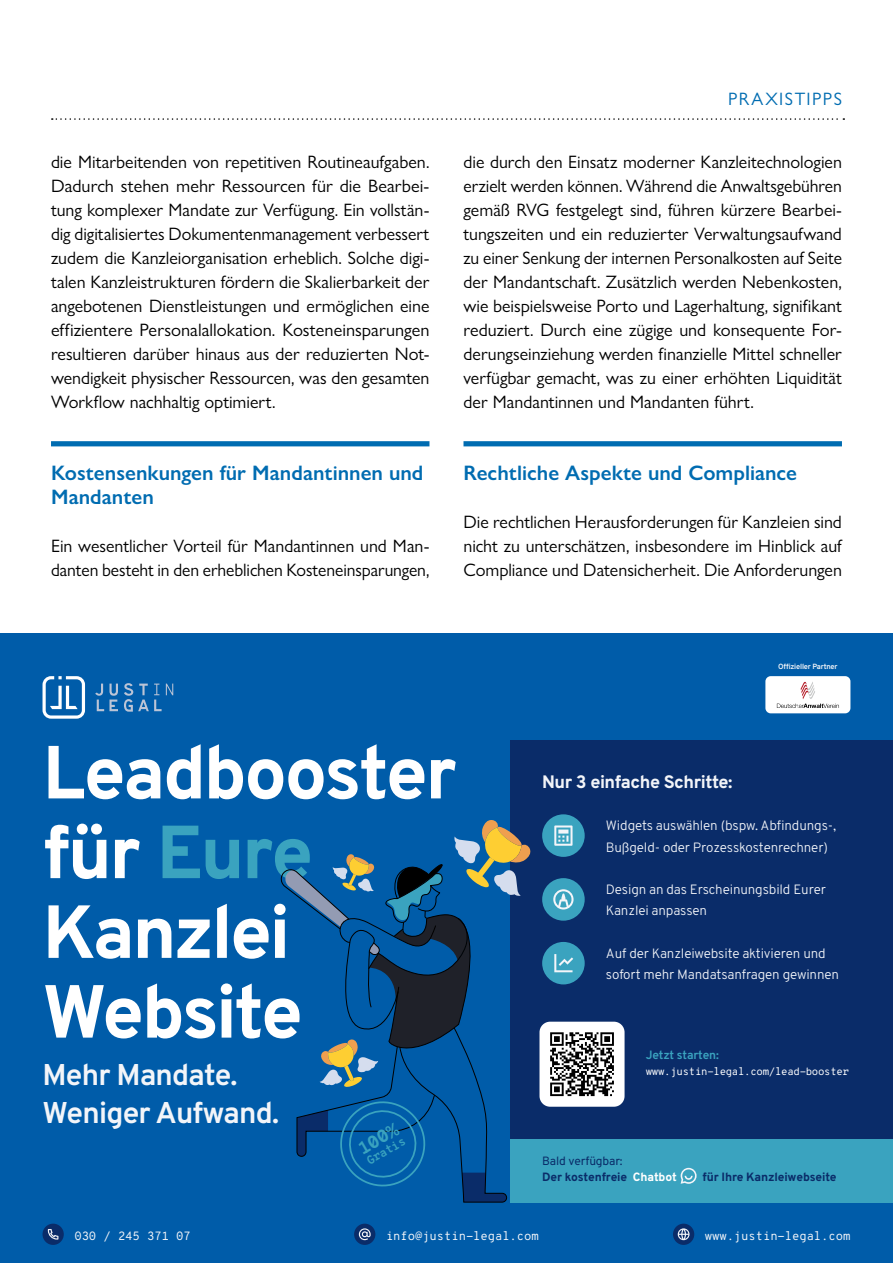
<style>
.page{position:relative;width:893px;height:1263px;background:#fff}
.page>*{position:absolute;margin:0;border:0;box-sizing:border-box;transform-origin:0 0}
.t1{font:800 75px/79.8px "Overpass";letter-spacing:-.035em;color:#fff}
.t2{font:700 30px/37.2px "Overpass";letter-spacing:-.025em;color:#f3f5f9}
.h2_ZwischenU{font:600 21px/24px "Gill Sans Nova";color:#006cb1}
.t3{font:18px/24px "Gill Sans Nova";color:#000;text-align:justify}
.t4{font:800 18px "Overpass";letter-spacing:-.025em;color:#f3f5f9}
.t5{font:18px "Gill Sans Nova";color:#006cb1}
.t6{font:700 18px "Overpass Mono";color:#3aa3bf}
.t7{font:300 13.5px/21.3px "Overpass";letter-spacing:-.01em;color:#f3f5f9}
.t8{font:12px "Overpass Mono";letter-spacing:-.01em;color:#f3f5f9}
.t9{font:12px/15.9px "Overpass";letter-spacing:-.01em;color:#0a2c69}
.t10{font:800 12px "Overpass";letter-spacing:-.01em;color:#0a2c69}
.t11{font:700 12px "Overpass";letter-spacing:-.01em;color:#3aa3bf}
.t12{font:700 12px "Overpass Mono";color:#3aa3bf}
.t13{font:10.5px "Overpass Mono";letter-spacing:-.03em;color:#fff}
.t14{font:700 7.5px "Overpass";letter-spacing:-.025em;color:#f3f5f9}
.s1{color:#3aa3bf}
.s2{font-weight:800}
.s3{font-weight:800;color:#fff}
</style>
<div class="page">
<svg style="left:52px;top:118px;width:792px;height:2px"></svg>
<div style="left:51px;top:441px;width:378px;height:5px;background:#006cb1"></div>
<div style="left:463px;top:441px;width:379px;height:5px;background:#006cb1"></div>
<div style="left:0;top:634px;width:893px;height:629px;background:#005ca9"></div>
<div style="left:510px;top:740px;width:383px;height:398px;background:#0a2c69"></div>
<div style="left:510px;top:1138px;width:383px;height:64px;background:#3aa3bf"></div>
<div style="left:765px;top:676px;width:85px;height:37px;background:#fff;border-radius:5px"></div>
<svg style="left:777px;top:681px;width:62px;height:27px"></svg>
<div style="left:43px;top:1224px;width:21px;height:21px;background:#0a2c69;border-radius:50%"></div>
<svg style="left:48px;top:1229px;width:10px;height:10px"></svg>
<div style="left:354px;top:1224px;width:21px;height:21px;background:#0a2c69;border-radius:50%"></div>
<svg style="left:359px;top:1228px;width:12px;height:12px"></svg>
<div style="left:673px;top:1224px;width:21px;height:21px;background:#0a2c69;border-radius:50%"></div>
<svg style="left:678px;top:1228px;width:11px;height:12px"></svg>
<svg style="left:681px;top:1168px;width:16px;height:16px"></svg>
<div style="left:539px;top:1022px;width:86px;height:85px;background:#fff;border-radius:11px"></div>
<svg style="left:550px;top:1032px;width:64px;height:64px"></svg>
<div style="left:542px;top:942px;width:43px;height:42px;background:#3aa3bf;border-radius:50%"></div>
<svg style="left:554px;top:954px;width:19px;height:18px"></svg>
<div style="left:542px;top:878px;width:43px;height:43px;background:#3aa3bf;border-radius:50%"></div>
<svg style="left:553px;top:889px;width:21px;height:20px"></svg>
<div style="left:542px;top:814px;width:43px;height:43px;background:#3aa3bf;border-radius:50%"></div>
<svg style="left:554px;top:825px;width:18px;height:21px"></svg>
<svg style="left:43px;top:676px;width:42px;height:43px"></svg>
<svg style="left:95px;top:684px;width:23px;height:27px"></svg>
<svg style="left:124px;top:683px;width:49px;height:29px"></svg>
<svg style="left:281px;top:820px;width:250px;height:382px"></svg>
<p class="t3" style="left:51px;top:150px;width:380px">die Mitarbeitenden von repetitiven Routineaufgaben.<br>Dadurch stehen mehr Ressourcen für die Bearbei&shy;tung komplexer Mandate zur Verfügung. Ein vollstän&shy;dig digitalisiertes Dokumentenmanagement verbessert zudem die Kanzleiorganisation erheblich. Solche digi&shy;talen Kanzleistrukturen fördern die Skalierbarkeit der angebotenen Dienstleistungen und ermöglichen eine effizientere Personalallokation. Kosteneinsparungen resultieren darüber hinaus aus der reduzierten Not&shy;wendigkeit physischer Ressourcen, was den gesamten Workflow nachhaltig optimiert.</p>
<p class="h2_ZwischenU" style="left:51px;top:461px;width:374px">Kostensenkungen für Mandantinnen und<br>Mandanten</p>
<p class="t3" style="left:51px;top:534px;width:380px">Ein wesentlicher Vorteil für Mandantinnen und Man&shy;danten besteht in den erheblichen Kosteneinsparungen,</p>
<p class="t5" style="left:728px;top:87px;width:22px">Praxistipps</p>
<p class="t3" style="left:463px;top:150px;width:380px">die durch den Einsatz moderner Kanzleitechnologien erzielt werden können. Während die Anwaltsgebühren gemäß RVG festgelegt sind, führen kürzere Bearbei&shy;tungszeiten und ein reduzierter Verwaltungsaufwand zu einer Senkung der internen Personalkosten auf Seite der Mandantschaft. Zusätzlich werden Nebenkosten, wie beispielsweise Porto und Lagerhaltung, signifikant reduziert. Durch eine zügige und konsequente For&shy;derungseinziehung werden finanzielle Mittel schneller verfügbar gemacht, was zu einer erhöhten Liquidität der Mandantinnen und Mandanten führt.</p>
<p class="h2_ZwischenU" style="left:463px;top:461px;width:335px">Rechtliche Aspekte und Compliance</p>
<p class="t3" style="left:463px;top:510px;width:380px">Die rechtlichen Herausforderungen für Kanzleien sind nicht zu unterschätzen, insbesondere im Hinblick auf Compliance und Datensicherheit. Die Anforderungen</p>
<p class="t14" style="left:778px;top:661px;width:61px">Offizieller Partner</p>
<p class="t1" style="left:43px;top:733px;width:416px">Leadbooster</p>
<p class="t1" style="left:43px;top:812px;width:272px">für <span class="s1">Eure<br></span>Kanzlei<br>Website</p>
<p class="t2" style="left:43px;top:1056px;width:238px">Mehr Mandate.<br>Weniger Aufwand.</p>
<p class="t6" style="left:352px;top:1137px;width:45px;rotate:-30deg">100%</p>
<p class="t12" style="left:363px;top:1153px;width:44px;rotate:-30deg">Gratis</p>
<p class="t4" style="left:542px;top:769px;width:192px">Nur 3 einfache Schritte:</p>
<p class="t7" style="left:606px;top:815px;width:232px">Widgets auswählen (bspw. Abfindungs-,<br>Bußgeld- oder Prozesskostenrechner)</p>
<p class="t7" style="left:606px;top:879px;width:221px">Design an das Erscheinungsbild Eurer<br>Kanzlei anpassen</p>
<p class="t7" style="left:606px;top:942px;width:235px">Auf der Kanzleiwebsite aktivieren und sofort mehr Mandatsanfragen gewinnen</p>
<p class="t11" style="left:646px;top:1046px;width:75px">Jetzt starten:</p>
<p class="t13" style="left:646px;top:1063px;width:205px">www.justin-legal.com/lead-booster</p>
<p class="t9" style="left:542px;top:1153px;width:136px">Bald verfügbar:<br><span class="s2">Der kostenfreie</span> <span class="s3">Chatbot</span></p>
<p class="t10" style="left:703px;top:1168px;width:136px">für Ihre Kanzleiwebseite</p>
<p class="t8" style="left:74px;top:1226px;width:118px">030 / 245 371 07</p>
<p class="t8" style="left:386px;top:1226px;width:154px">info@justin-legal.com</p>
<p class="t8" style="left:705px;top:1226px;width:147px">www.justin-legal.com</p>
</div>
